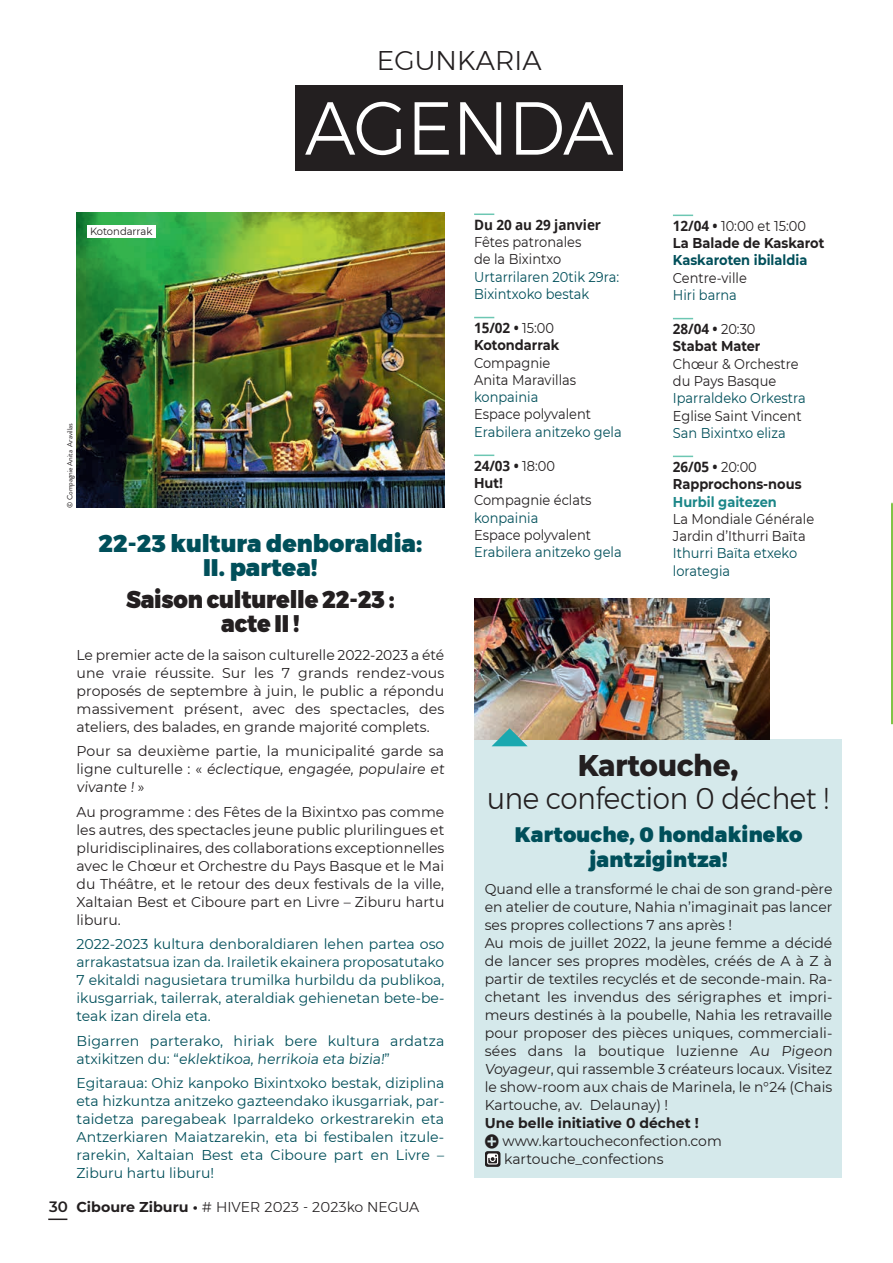
<style>
.page{position:relative;width:893px;height:1263px;background:#fff}
.page>*{position:absolute;margin:0;border:0;box-sizing:border-box;transform-origin:0 0}
.t1{font:300 75px "Montserrat";letter-spacing:-.01em;color:#fff;scale:.95 1}
.TexteJUSTIF{font:300 30px/33px "Montserrat";letter-spacing:-.01em;color:#231f20;text-align:center;scale:.93 1}
.Tétière{font:300 27px "Montserrat";color:#231f20}
.Texte{font:900 24px/24px "Montserrat";color:#004f5a;text-align:center}
.TexteJUSTIF-2{font:900 24px/24px "Montserrat";letter-spacing:-.01em;color:#231f20;text-align:center;scale:.93 1}
.t2{font:900 21px/25.2px "Montserrat";letter-spacing:.01em;color:#004f5a;text-align:center}
.Texte-2{font:14.25px/18px "Montserrat";color:#231f20;text-align:justify}
.Texte-3{font:14.25px/18px "Montserrat";color:#004f5a;text-align:justify}
.Agenda_Texte{font:14.25px/17.2px "Montserrat";color:#231f20;scale:.91 1}
.Agenda_Jour{font:700 14.25px "Open Sans";letter-spacing:-.005em;color:#231f20;scale:.95 1}
.Agenda_Texte-2{font:700 14.25px/17.2px "Montserrat";color:#004f5a;scale:.91 1}
.t3{font:300 14.25px "Montserrat";color:#231f20}
.Agenda_Texte-3{font:14.25px/17.2px "Montserrat";color:#004f5a;scale:.91 1}
.Texte-4{font:700 14.25px "Montserrat";color:#231f20}
.Agenda_Jour-2{font:14.25px "Montserrat";color:#231f20;scale:.91 1}
.Légendes{font:10.5px "Montserrat";color:#231f20;scale:.95 1}
.paragraphes{font:7.5px "Brandon Grotesque";letter-spacing:-.01em;color:#231f20}
.s1{font-family:"Montserrat";font-weight:400}
.s2{font-weight:700}
.s3{color:#004f5a}
.s4{font-family:"Open Sans";font-weight:700}
.s5{color:#231f20}
.s6{font-weight:400;color:#231f20}
.s7{font-weight:400}
.s8{font-weight:700;color:#1b8688}
.s9{font-weight:600;font-size:15px}
.s10{font-weight:800}
</style>
<div class="page">
<svg style="left:48px;top:1218px;width:19px;height:2px"></svg>
<div style="left:474px;top:740px;width:368px;height:438px;background:#d5e9eb"></div>
<hr style="left:474px;top:213px;width:20px;height:2px;background:#6dc7b3">
<svg style="left:474px;top:317px;width:20px;height:1px"></svg>
<svg style="left:474px;top:455px;width:20px;height:1px"></svg>
<svg style="left:673px;top:215px;width:20px;height:1px"></svg>
<svg style="left:673px;top:318px;width:20px;height:1px"></svg>
<svg style="left:673px;top:456px;width:20px;height:1px"></svg>
<div style="left:296px;top:85px;width:327px;height:85px;background:#231f20"></div>
<img style="left:474px;top:598px;width:296px;height:142px">
<img style="left:77px;top:213px;width:367px;height:295px">
<div style="left:87px;top:225px;width:68px;height:13px;background:#fff"></div>
<img style="left:892px;top:502px;width:1px;height:223px">
<svg style="left:492px;top:728px;width:36px;height:18px"></svg>
<svg style="left:485px;top:1151px;width:15px;height:16px"></svg>
<p class="Tétière" style="left:377px;top:40px;width:166px">EGUNKARIA</p>
<p class="t1" style="left:305px;top:72px;width:327px">AGENDA</p>
<p class="Légendes" style="left:90px;top:224px;width:67px">Kotondarrak</p>
<p class="paragraphes" style="left:65px;top:508px;width:86px;rotate:-90deg">© Compagnie Anita Aravillas</p>
<p class="Texte" style="left:99px;top:532px;width:325px">22-23 kultura denboraldia:<br>II. partea!</p>
<p class="TexteJUSTIF-2" style="left:126px;top:588px;width:290px">Saison culturelle 22-23 : acte II !</p>
<p class="Agenda_Jour" style="left:474px;top:215px;width:135px">Du 20 au 29 janvier</p>
<p class="Agenda_Texte" style="left:474px;top:233px;width:119px">Fêtes patronales de la Bixintxo</p>
<p class="Agenda_Texte-3" style="left:474px;top:267px;width:161px">Urtarrilaren 20tik 29ra:<br>Bixintxoko bestak</p>
<p class="Agenda_Jour" style="left:474px;top:318px;width:86px">15/02 • <span class="s1">15:00</span></p>
<p class="Agenda_Texte" style="left:474px;top:336px;width:164px"><span class="s2">Kotondarrak<br></span>Compagnie<br>Anita Maravillas <span class="s3">konpainia<br></span>Espace polyvalent<br><span class="s3">Erabilera anitzeko gela</span></p>
<p class="Agenda_Jour" style="left:474px;top:456px;width:87px">24/03 • <span class="s1">18:00</span></p>
<p class="Agenda_Texte" style="left:474px;top:474px;width:164px"><span class="s2">Hut!<br></span>Compagnie éclats <span class="s3">konpainia<br></span>Espace polyvalent<br><span class="s3">Erabilera anitzeko gela</span></p>
<p class="Agenda_Jour-2" style="left:673px;top:216px;width:148px"><span class="s4">12/04 •</span> 10:00 et 15:00</p>
<p class="Agenda_Texte-2" style="left:673px;top:234px;width:168px"><span class="s5">La Balade de Kaskarot<br></span>Kaskaroten ibilaldia<br><span class="s6">Centre-ville<br></span><span class="s7">Hiri barna</span></p>
<p class="Agenda_Jour" style="left:673px;top:319px;width:88px">28/04 • <span class="s1">20:30</span></p>
<p class="Agenda_Texte" style="left:673px;top:337px;width:148px"><span class="s2">Stabat Mater<br></span>Chœur &amp; Orchestre du Pays Basque<br><span class="s3">Iparraldeko Orkestra<br></span>Eglise Saint Vincent<br><span class="s3">San Bixintxo eliza</span></p>
<p class="Agenda_Jour" style="left:673px;top:457px;width:90px">26/05 • <span class="s1">20:00</span></p>
<p class="Agenda_Texte" style="left:673px;top:475px;width:157px"><span class="s2">Rapprochons-nous<br></span><span class="s8">Hurbil gaitezen<br></span>La Mondiale Générale<br>Jardin d’Ithurri Baïta<br><span class="s3">Ithurri Baïta etxeko lorategia</span></p>
<p class="Texte-2" style="left:77px;top:645px;width:369px">Le premier acte de la saison culturelle 2022-2023 a été une vraie réussite. Sur les 7 grands rendez-vous proposés de septembre à juin, le public a répondu massivement présent, avec des spectacles, des ateliers, des balades, en grande majorité complets.</p>
<p class="Texte-2" style="left:77px;top:742px;width:371px;text-align:left">Pour sa deuxième partie, la municipalité garde sa ligne culturelle : « éclectique, engagée, populaire et vivante ! »</p>
<p class="Texte-2" style="left:77px;top:802px;width:369px">Au programme : des Fêtes de la Bixintxo pas comme les autres, des spectacles jeune public plurilingues et pluridisciplinaires, des collaborations exceptionnelles avec le Chœur et Orchestre du Pays Basque et le Mai du Théâtre, et le retour des deux festivals de la ville, Xaltaian Best et Ciboure part en Livre – Ziburu hartu liburu.</p>
<p class="Texte-3" style="left:77px;top:934px;width:369px">2022-2023 kultura denboraldiaren lehen partea oso arrakastatsua izan da. Irailetik ekainera proposatutako 7 ekitaldi nagusietara trumilka hurbildu da publikoa, ikusgarriak, tailerrak, ateraldiak gehienetan bete-be&shy;teak izan direla eta.</p>
<p class="Texte-3" style="left:77px;top:1031px;width:369px">Bigarren parterako, hiriak bere kultura ardatza atxikitzen du: “eklektikoa, herrikoia eta bizia!”</p>
<p class="Texte-3" style="left:77px;top:1073px;width:369px">Egitaraua: Ohiz kanpoko Bixintxoko bestak, diziplina eta hizkuntza anitzeko gazteendako ikusgarriak, par&shy;taidetza paregabeak Iparraldeko orkestrarekin eta Antzerkiaren Maiatzarekin, eta bi festibalen itzule&shy;rarekin, Xaltaian Best eta Ciboure part en Livre – Ziburu hartu liburu!</p>
<p class="t3" style="left:49px;top:1196px;width:372px"><span class="s9">30</span> <span class="s2">Ciboure Ziburu •</span> # HIVER 2023 - 2023ko NEGUA</p>
<p class="TexteJUSTIF" style="left:487px;top:749px;width:369px"><span class="s10">Kartouche,<br></span>une confection 0 déchet !</p>
<p class="t2" style="left:515px;top:822px;width:289px">Kartouche, 0 hondakineko jantzigintza!</p>
<p class="Texte-2" style="left:485px;top:879px;width:349px">Quand elle a transformé le chai de son grand-père en atelier de couture, Nahia n’imaginait pas lancer ses propres collections 7 ans après !</p>
<p class="Texte-2" style="left:485px;top:933px;width:351px;text-align:left">Au mois de juillet 2022, la jeune femme a décidé de lancer ses propres modèles, créés de A à Z à partir de textiles recyclés et de seconde-main. Ra&shy;chetant les invendus des sérigraphes et impri&shy;meurs destinés à la poubelle, Nahia les retravaille pour proposer des pièces uniques, commerciali&shy;sées dans la boutique luzienne Au Pigeon Voyageur, qui rassemble 3 créateurs locaux. Visitez le show-room aux chais de Marinela, le n°24 (Chais Kartouche, av. Delaunay) !</p>
<p class="Texte-4" style="left:485px;top:1112px;width:215px">Une belle initiative 0 déchet !</p>
<p class="Texte-2" style="left:502px;top:1131px;width:221px">www.kartoucheconfection.com</p>
<p class="Texte-2" style="left:504px;top:1149px;width:161px">kartouche_confections</p>
</div>
